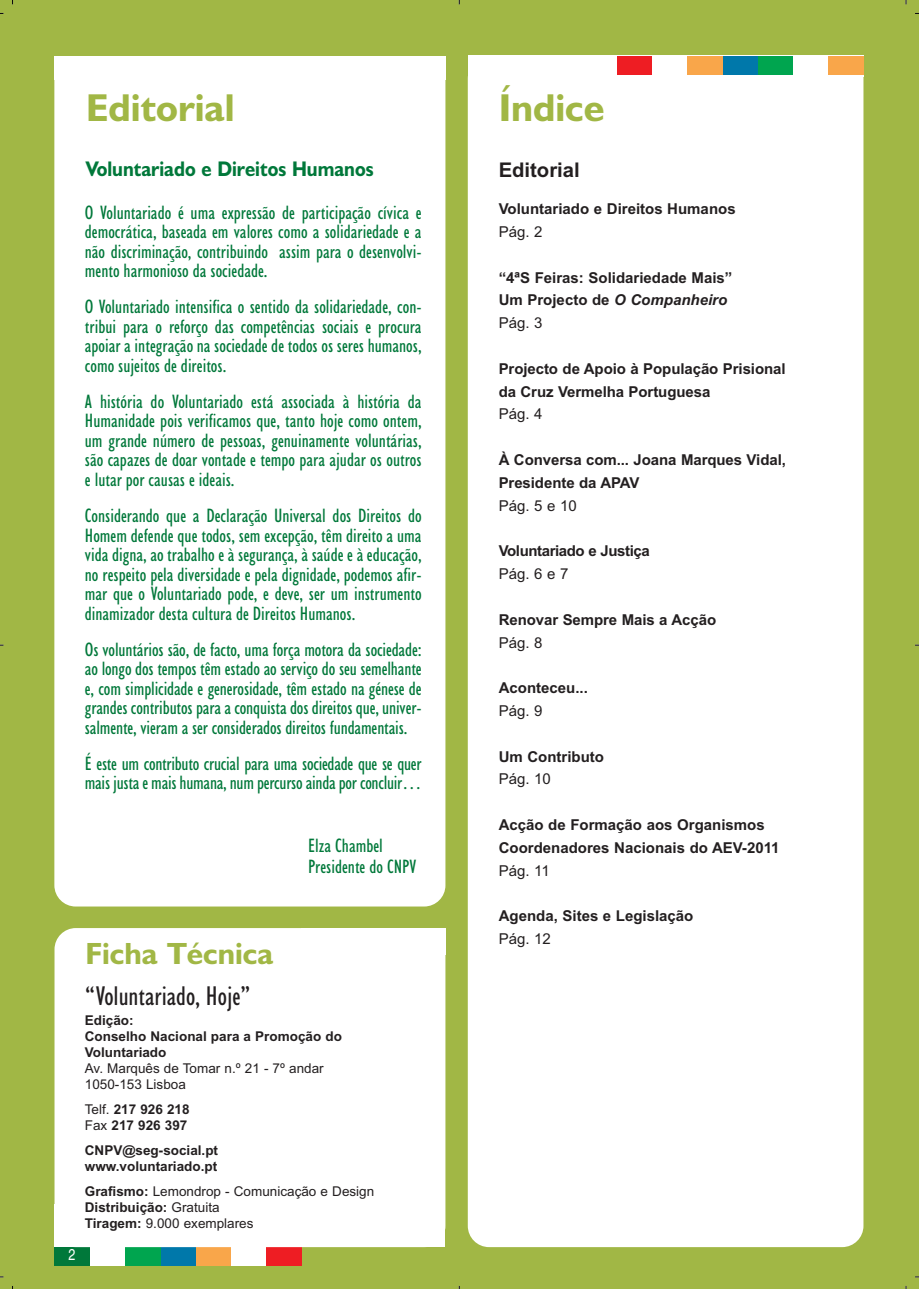
<style>
.page{position:relative;width:919px;height:1289px;background:#fff}
.page>*{position:absolute;margin:0;border:0;box-sizing:border-box;transform-origin:0 0}
.t1{font:700 39px "Humanist 521 BT";color:#a1b745}
.t2{font:700 30.75px "Humanist 521 BT";color:#a1b745}
.t3{font:condensed 27.3px "Humanist 521 BT";color:#231f20}
.t4{font:700 21.3px "Humanist 521 BT";color:#00783a;scale:.9 1}
.t5{font:700 20.25px "Arial";color:#231f20}
.t6{font:condensed 19.5px/19.5px "Humanist 521 BT";color:#00783a;text-align:justify}
.t7{font:15.75px "Helvetica";color:#fff;scale:.8 1}
.t8{font:700 15px/22.8px "Arial";color:#231f20}
.t9{font:15px "Arial";color:#231f20}
.t10{font:700 15px "Arial";letter-spacing:-.03em;color:#231f20}
.t11{font:13.5px/16.2px "Arial";color:#231f20}
.t12{font:700 13.5px/16.2px "Arial";color:#231f20}
.s1{font-weight:400}
.s2{font-weight:700}
.s3{font-style:italic}
</style>
<div class="page">
<div style="left:905px;top:1px;width:13px;height:1287px;background:#a1b745"></div>
<div style="left:0;top:1px;width:914px;height:1287px;background:#a1b745"></div>
<div style="left:266px;top:1246px;width:35px;height:19px;background:#ee1d23"></div>
<div style="left:231px;top:1246px;width:35px;height:19px;background:#fff"></div>
<div style="left:195px;top:1246px;width:36px;height:19px;background:#f9a64a"></div>
<div style="left:160px;top:1246px;width:35px;height:19px;background:#0078aa"></div>
<div style="left:125px;top:1246px;width:35px;height:19px;background:#00a54f"></div>
<div style="left:89px;top:1246px;width:36px;height:19px;background:#fff"></div>
<div style="left:54px;top:1246px;width:36px;height:19px;background:#00783a"></div>
<div style="left:54px;top:58px;width:391px;height:848px;background:#fff;border-radius:21px"></div>
<div style="left:54px;top:56px;width:391px;height:24px;background:#fff"></div>
<div style="left:54px;top:928px;width:391px;height:319px;background:#fff;border-radius:21px"></div>
<div style="left:54px;top:1204px;width:391px;height:43px;background:#fff"></div>
<div style="left:468px;top:57px;width:395px;height:1189px;background:#fff;border-radius:21px"></div>
<div style="left:468px;top:56px;width:395px;height:21px;background:#fff"></div>
<div style="left:301px;top:928px;width:144px;height:26px;background:#fff"></div>
<div style="left:617px;top:56px;width:35px;height:18px;background:#ee1d23"></div>
<div style="left:687px;top:56px;width:36px;height:18px;background:#f9a64a"></div>
<div style="left:723px;top:56px;width:35px;height:18px;background:#0078aa"></div>
<div style="left:758px;top:56px;width:35px;height:18px;background:#00a54f"></div>
<div style="left:828px;top:56px;width:35px;height:18px;background:#f9a64a"></div>
<h1 class="t1" style="left:86px;top:93px;width:150px">Editorial</h1>
<p class="t4" style="left:86px;top:160px;width:321px">Voluntariado e Direitos Humanos</p>
<p class="t6" style="left:85px;top:205px;width:338px">O Voluntariado é uma expressão de participação cívica e democrática, baseada em valores como a solidariedade e a não discriminação, contribuindo assim para o desenvolvi&shy;mento harmonioso da sociedade.</p>
<p class="t6" style="left:85px;top:299px;width:338px">O Voluntariado intensifica o sentido da solidariedade, con&shy;tribui para o reforço das competências sociais e procura apoiar a integração na sociedade de todos os seres humanos, como sujeitos de direitos.</p>
<p class="t6" style="left:85px;top:394px;width:338px">A história do Voluntariado está associada à história da Humanidade pois verificamos que, tanto hoje como ontem, um grande número de pessoas, genuinamente voluntárias, são capazes de doar vontade e tempo para ajudar os outros e lutar por causas e ideais.</p>
<p class="t6" style="left:85px;top:508px;width:338px">Considerando que a Declaração Universal dos Direitos do Homem defende que todos, sem excepção, têm direito a uma vida digna, ao trabalho e à segurança, à saúde e à educação, no respeito pela diversidade e pela dignidade, podemos afir&shy;mar que o Voluntariado pode, e deve, ser um instrumento dinamizador desta cultura de Direitos Humanos.</p>
<p class="t6" style="left:85px;top:641px;width:338px">Os voluntários são, de facto, uma força motora da sociedade: ao longo dos tempos têm estado ao serviço do seu semelhante e, com simplicidade e generosidade, têm estado na génese de grandes contributos para a conquista dos direitos que, univer&shy;salmente, vieram a ser considerados direitos fundamentais.</p>
<p class="t6" style="left:85px;top:755px;width:338px">É este um contributo crucial para uma sociedade que se quer mais justa e mais humana, num percurso ainda por concluir…</p>
<p class="t6" style="left:308px;top:837px;width:110px;line-height:21px">Elza Chambel<br>Presidente do CNPV</p>
<p class="t7" style="left:68px;top:1248px;width:10px">2</p>
<h2 class="t2" style="left:85px;top:942px;width:189px">Ficha Técnica</h2>
<h3 class="t3" style="left:85px;top:986px;width:167px">“Voluntariado, Hoje”</h3>
<p class="t12" style="left:85px;top:1012px;width:258px">Edição:<br>Conselho Nacional para a Promoção do<br>Voluntariado</p>
<p class="t11" style="left:85px;top:1061px;width:240px">Av. Marquês de Tomar n.º 21 - 7º andar<br>1050-153 Lisboa</p>
<p class="t12" style="left:85px;top:1102px;width:106px"><span class="s1">Telf.</span> 217 926 218<br><span class="s1">Fax</span> 217 926 397</p>
<p class="t12" style="left:85px;top:1143px;width:135px">CNPV@seg-social.pt www.voluntariado.pt</p>
<p class="t11" style="left:85px;top:1184px;width:291px"><span class="s2">Grafismo:</span> Lemondrop - Comunicação e Design<br><span class="s2">Distribuição:</span> Gratuita<br><span class="s2">Tiragem:</span> 9.000 exemplares</p>
<h1 class="t1" style="left:498px;top:93px;width:107px">Índice</h1>
<p class="t5" style="left:498px;top:163px;width:83px">Editorial</p>
<p class="t8" style="left:498px;top:199px;width:238px">Voluntariado e Direitos Humanos</p>
<p class="t9" style="left:498px;top:226px;width:45px">Pág. 2</p>
<p class="t8" style="left:498px;top:267px;width:235px">“4ªS Feiras: Solidariedade Mais”<br>Um Projecto de <span class="s3">O Companheiro<br></span><span class="s1">Pág. 3</span></p>
<p class="t8" style="left:498px;top:358px;width:288px">Projecto de Apoio à População Prisional da Cruz Vermelha Portuguesa</p>
<p class="t9" style="left:498px;top:408px;width:45px">Pág. 4</p>
<p class="t8" style="left:498px;top:450px;width:289px">À Conversa com... Joana Marques Vidal,<br>Presidente da APAV</p>
<p class="t9" style="left:498px;top:500px;width:79px">Pág. 5 e 10</p>
<p class="t10" style="left:498px;top:545px;width:153px">Voluntariado e Justiça</p>
<p class="t9" style="left:498px;top:568px;width:71px">Pág. 6 e 7</p>
<p class="t8" style="left:498px;top:609px;width:219px">Renovar Sempre Mais a Acção</p>
<p class="t9" style="left:498px;top:636px;width:45px">Pág. 8</p>
<p class="t8" style="left:498px;top:678px;width:91px">Aconteceu...</p>
<p class="t9" style="left:498px;top:705px;width:45px">Pág. 9</p>
<p class="t8" style="left:498px;top:746px;width:107px">Um Contributo</p>
<p class="t9" style="left:498px;top:773px;width:54px">Pág. 10</p>
<p class="t8" style="left:498px;top:814px;width:282px">Acção de Formação aos Organismos<br>Coordenadores Nacionais do AEV-2011</p>
<p class="t9" style="left:498px;top:864px;width:53px">Pág. 11</p>
<p class="t8" style="left:498px;top:906px;width:196px">Agenda, Sites e Legislação</p>
<p class="t9" style="left:498px;top:933px;width:54px">Pág. 12</p>
</div>
